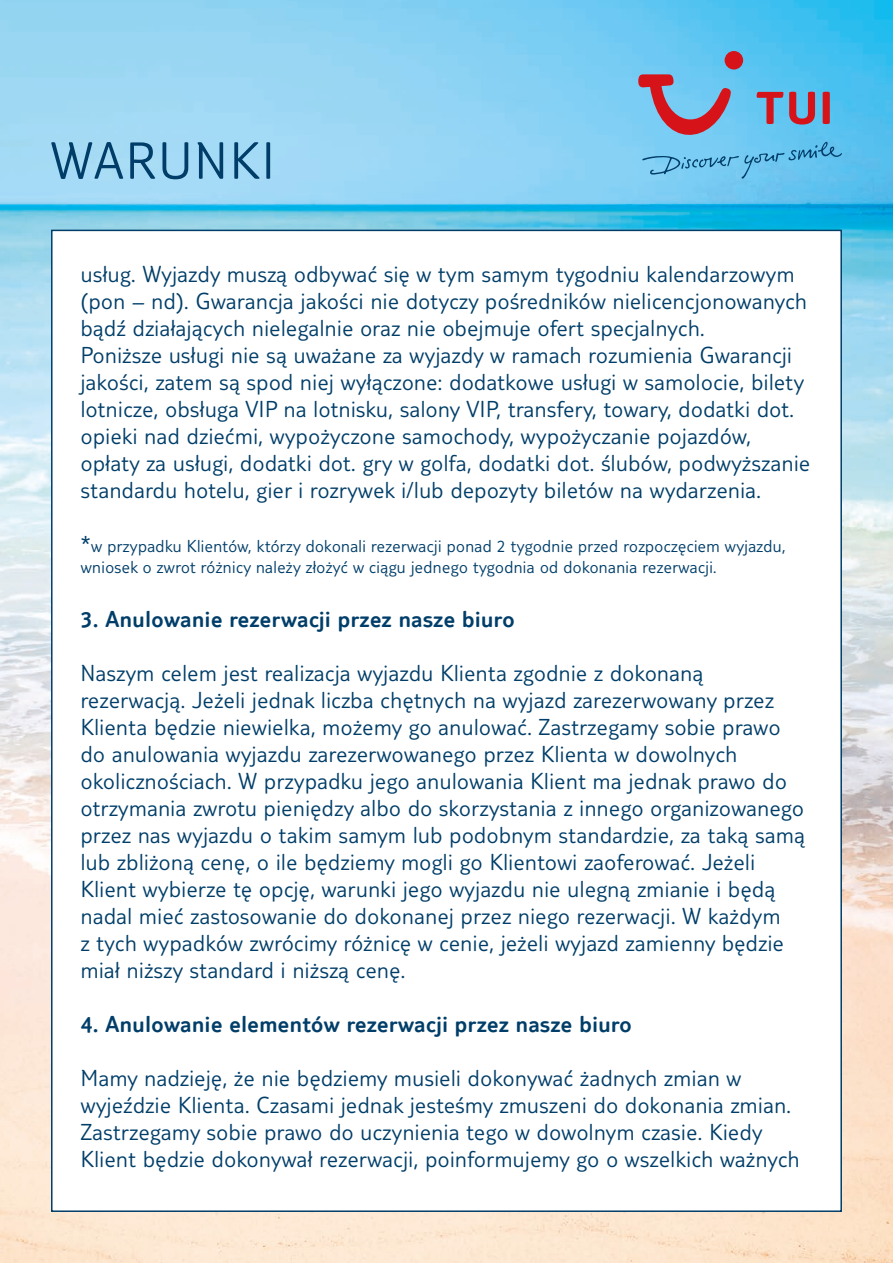
<style>
.page{position:relative;width:893px;height:1263px;background:#fff}
.page>*{position:absolute;margin:0;border:0;box-sizing:border-box;transform-origin:0 0}
.t1{font:300 54px "TUI Type";letter-spacing:.045em;color:#003e69}
.t2{font:300 24px/27px "TUI Type";letter-spacing:.025em;color:#003e69}
.t3{font:300 24px "TUI Type";letter-spacing:.025em;color:#003e69}
.t4{font:300 18px/21px "TUI Type";letter-spacing:.025em;color:#003e69}
.s1{font-size:24px}
</style>
<div class="page">
<img style="left:0;top:0;width:893px;height:1263px">
<div style="left:725px;top:51px;width:18px;height:19px;background:#d51318;border-radius:50%"></div>
<svg style="left:638px;top:74px;width:204px;height:105px;background:#76abcf"></svg>
<div style="left:51px;top:230px;width:791px;height:982px;background:#fff;border:2px solid #003e69"></div>
<h1 class="t1" style="left:51px;top:130px;width:225px">WARUNKI</h1>
<p class="t2" style="left:81px;top:260px;width:731px">usług. Wyjazdy muszą odbywać się w tym samym tygodniu kalendarzowym (pon – nd). Gwarancja jakości nie dotyczy pośredników nielicencjonowanych bądź działających nielegalnie oraz nie obejmuje ofert specjalnych.<br>Poniższe usługi nie są uważane za wyjazdy w ramach rozumienia Gwarancji jakości, zatem są spod niej wyłączone: dodatkowe usługi w samolocie, bilety lotnicze, obsługa VIP na lotnisku, salony VIP, transfery, towary, dodatki dot. opieki nad dziećmi, wypożyczone samochody, wypożyczanie pojazdów, opłaty za usługi, dodatki dot. gry w golfa, dodatki dot. ślubów, podwyższanie standardu hotelu, gier i rozrywek i/lub depozyty biletów na wydarzenia.</p>
<p class="t4" style="left:81px;top:535px;width:706px"><span class="s1">*</span>w przypadku Klientów, którzy dokonali rezerwacji ponad 2 tygodnie przed rozpoczęciem wyjazdu, wniosek o zwrot różnicy należy złożyć w ciągu jednego tygodnia od dokonania rezerwacji.</p>
<p class="t3" style="left:81px;top:605px;width:435px">3. Anulowanie rezerwacji przez nasze biuro</p>
<p class="t2" style="left:81px;top:659px;width:726px">Naszym celem jest realizacja wyjazdu Klienta zgodnie z dokonaną rezerwacją. Jeżeli jednak liczba chętnych na wyjazd zarezerwowany przez Klienta będzie niewielka, możemy go anulować. Zastrzegamy sobie prawo do anulowania wyjazdu zarezerwowanego przez Klienta w dowolnych okolicznościach. W przypadku jego anulowania Klient ma jednak prawo do otrzymania zwrotu pieniędzy albo do skorzystania z innego organizowanego przez nas wyjazdu o takim samym lub podobnym standardzie, za taką samą lub zbliżoną cenę, o ile będziemy mogli go Klientowi zaoferować. Jeżeli Klient wybierze tę opcję, warunki jego wyjazdu nie ulegną zmianie i będą nadal mieć zastosowanie do dokonanej przez niego rezerwacji. W każdym<br>z tych wypadków zwrócimy różnicę w cenie, jeżeli wyjazd zamienny będzie miał niższy standard i niższą cenę.</p>
<p class="t3" style="left:81px;top:1010px;width:552px">4. Anulowanie elementów rezerwacji przez nasze biuro</p>
<p class="t2" style="left:81px;top:1064px;width:720px">Mamy nadzieję, że nie będziemy musieli dokonywać żadnych zmian w wyjeździe Klienta. Czasami jednak jesteśmy zmuszeni do dokonania zmian.<br>Zastrzegamy sobie prawo do uczynienia tego w dowolnym czasie. Kiedy Klient będzie dokonywał rezerwacji, poinformujemy go o wszelkich ważnych</p>
</div>
